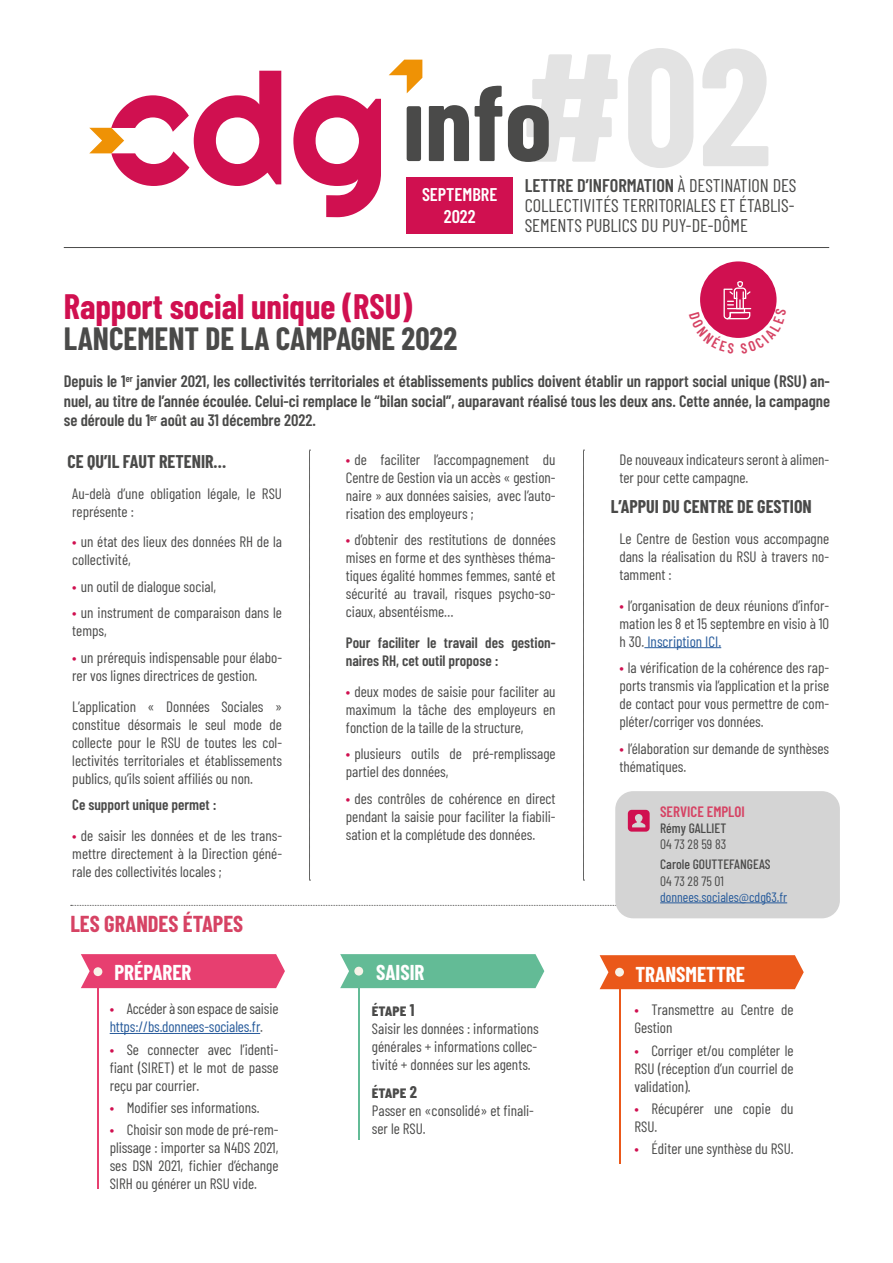
<style>
.page{position:relative;width:893px;height:1263px;background:#fff}
.page>*{position:absolute;margin:0;border:0;box-sizing:border-box;transform-origin:0 0}
.t1{font:700 107.1px "Barlow Condensed";color:#4a4a49}
.t2{font:700 34.5px "Barlow Condensed";color:#d01050}
.t3{font:700 31.5px "Barlow Condensed";color:#4a4a49}
.t4{font:700 22.5px "Barlow Condensed";color:#d64364}
.t5{font:700 21px "Barlow Condensed";color:#fff}
.t6{font:18.3px/20px "Barlow Condensed";color:#4a4a49;text-align:justify}
.t7{font:600 18.3px/22px "Barlow Condensed";color:#fff;text-align:center}
.t8{font:700 18px "Barlow Condensed";color:#4a4a49}
.t9{font:600 16.5px/19.5px "Barlow Condensed";color:#4a4a49;text-align:justify}
.t10{font:700 16.5px "Barlow Condensed";color:#4a4a49}
.t11{font:15px/18px "Barlow Condensed";color:#4a4a49;text-align:justify}
.t12{font:600 15px/18px "Barlow Condensed";color:#4a4a49}
.t13{font:15px/18px "Barlow Condensed";letter-spacing:-.01em;color:#275b9b}
.t14{font:600 15px "Barlow Condensed";color:#d64364}
.t15{font:500 13.5px "Barlow Condensed";color:#4a4a49}
.t16{font:13.5px "Barlow Condensed";color:#275b9b}
.t17{font:13.5px "Barlow Condensed";color:#4a4a49}
.s1{font-size:166.2px;color:#e3e3e3}
.s2{font-weight:600}
.s3{color:#d01050}
.s4{color:#275b9b}
.s5{color:#4a4a49}
</style>
<div class="page">
<svg style="left:71px;top:905px;width:545px;height:1px"></svg>
<svg style="left:293px;top:95px;width:88px;height:122px"></svg>
<svg style="left:89px;top:71px;width:192px;height:115px"></svg>
<svg style="left:389px;top:60px;width:33px;height:33px"></svg>
<div style="left:407px;top:106px;width:14px;height:55px;background:#4a4a49;border-radius:2px"></div>
<div style="left:406px;top:177px;width:106px;height:57px;background:#d01050"></div>
<hr style="left:64px;top:247px;width:765px;height:1px;background:#4a4a49">
<div style="left:700px;top:261px;width:77px;height:77px;background:#d01050;border-radius:50%"></div>
<hr style="left:644px;top:647px;width:77px;height:1px;background:#275b9b">
<svg style="left:81px;top:954px;width:204px;height:34px;background:#e84876"></svg>
<hr style="left:110px;top:1033px;width:150px;height:1px;background:#275b9b">
<hr style="left:97px;top:967px;width:2px;height:221px;background:#e73f70">
<div style="left:94px;top:967px;width:8px;height:9px;background:#f7f2e8;border-radius:50%"></div>
<svg style="left:340px;top:954px;width:204px;height:34px;background:#6abe9a"></svg>
<hr style="left:358px;top:965px;width:2px;height:175px;background:#63bb96">
<div style="left:354px;top:967px;width:9px;height:8px;background:#f7f2e8;border-radius:50%"></div>
<svg style="left:600px;top:955px;width:204px;height:34px;background:#ea6025"></svg>
<hr style="left:619px;top:964px;width:1px;height:200px;background:#ea581a">
<div style="left:615px;top:968px;width:9px;height:9px;background:#f7f2e8;border-radius:50%"></div>
<div style="left:615px;top:791px;width:225px;height:127px;background:#d4d4d4;border-radius:18px"></div>
<svg style="left:628px;top:810px;width:22px;height:22px"></svg>
<hr style="left:660px;top:902px;width:127px;height:1px;background:#275b9b">
<svg style="left:309px;top:450px;width:1px;height:431px"></svg>
<svg style="left:583px;top:450px;width:1px;height:431px"></svg>
<svg style="left:700px;top:281px;width:77px;height:57px"></svg>
<h1 class="t1" style="left:425px;top:46px;width:348px">nfo<span class="s1">#02</span></h1>
<p class="t6" style="left:525px;top:174px;width:273px"><span class="s2">LETTRE D’INFORMATION</span> À DESTINATION DES COLLECTIVITÉS TERRITORIALES ET ÉTABLIS-SEMENTS PUBLICS DU PUY-DE-DÔME</p>
<p class="t7" style="left:422px;top:182px;width:77px">SEPTEMBRE<br>2022</p>
<h2 class="t2" style="left:64px;top:282px;width:350px">Rapport social unique (RSU)</h2>
<h3 class="t3" style="left:64px;top:317px;width:395px">LANCEMENT DE LA CAMPAGNE 2022</h3>
<p class="t9" style="left:64px;top:370px;width:768px">Depuis le 1<sup>er</sup> janvier 2021, les collectivités territoriales et établissements publics doivent établir un rapport social unique (RSU) an&shy;nuel, au titre de l’année écoulée. Celui-ci remplace le “bilan social”, auparavant réalisé tous les deux ans. Cette année, la campagne se déroule du 1<sup>er</sup> août au 31 décembre 2022.</p>
<p class="t8" style="left:67px;top:449px;width:161px">CE QU’IL FAUT RETENIR…</p>
<p class="t11" style="left:72px;top:483px;width:211px">Au-delà d’une obligation légale, le RSU représente :</p>
<p class="t11" style="left:72px;top:532px;width:211px"><span class="s3">•</span> un état des lieux des données RH de la collectivité,</p>
<p class="t11" style="left:72px;top:576px;width:145px"><span class="s3">•</span> un outil de dialogue social,</p>
<p class="t11" style="left:72px;top:603px;width:211px"><span class="s3">•</span> un instrument de comparaison dans le temps,</p>
<p class="t11" style="left:72px;top:647px;width:211px"><span class="s3">•</span> un prérequis indispensable pour élabo&shy;rer vos lignes directrices de gestion.</p>
<p class="t11" style="left:72px;top:696px;width:211px">L’application « Données Sociales » constitue désormais le seul mode de collecte pour le RSU de toutes les col&shy;lectivités territoriales et établissements publics, qu’ils soient affiliés ou non.</p>
<p class="t12" style="left:72px;top:795px;width:146px">Ce support unique permet :</p>
<p class="t11" style="left:72px;top:825px;width:211px"><span class="s3">•</span> de saisir les données et de les trans&shy;mettre directement à la Direction géné&shy;rale des collectivités locales ;</p>
<p class="t11" style="left:346px;top:449px;width:211px"><span class="s3">•</span> de faciliter l’accompagnement du Centre de Gestion via un accès « gestion&shy;naire » aux données saisies, avec l’auto&shy;risation des employeurs ;</p>
<p class="t11" style="left:346px;top:530px;width:211px"><span class="s3">•</span> d’obtenir des restitutions de données mises en forme et des synthèses théma&shy;tiques égalité hommes femmes, santé et sécurité au travail, risques psycho-so&shy;ciaux, absentéisme…</p>
<p class="t12" style="left:346px;top:633px;width:211px">Pour faciliter le travail des gestion&shy;naires RH, cet outil propose :</p>
<p class="t11" style="left:346px;top:681px;width:211px"><span class="s3">•</span> deux modes de saisie pour faciliter au maximum la tâche des employeurs en fonction de la taille de la structure,</p>
<p class="t11" style="left:346px;top:744px;width:211px"><span class="s3">•</span> plusieurs outils de pré-remplissage partiel des données,</p>
<p class="t11" style="left:346px;top:788px;width:211px"><span class="s3">•</span> des contrôles de cohérence en direct pendant la saisie pour faciliter la fiabili&shy;sation et la complétude des données.</p>
<p class="t11" style="left:619px;top:449px;width:211px">De nouveaux indicateurs seront à alimen&shy;ter pour cette campagne.</p>
<p class="t8" style="left:611px;top:494px;width:202px">L’APPUI DU CENTRE DE GESTION</p>
<p class="t11" style="left:619px;top:528px;width:211px">Le Centre de Gestion vous accompagne dans la réalisation du RSU à travers no&shy;tamment :</p>
<p class="t11" style="left:619px;top:595px;width:211px"><span class="s3">•</span> l’organisation de deux réunions d’infor&shy;mation les 8 et 15 septembre en visio à 10 h 30. <span class="s4">Inscription ICI.</span></p>
<p class="t11" style="left:619px;top:657px;width:211px"><span class="s3">•</span> la vérification de la cohérence des rap&shy;ports transmis via l’application et la prise de contact pour vous permettre de com&shy;pléter/corriger vos données.</p>
<p class="t11" style="left:619px;top:738px;width:211px"><span class="s3">•</span> l’élaboration sur demande de synthèses thématiques.</p>
<p class="t14" style="left:660px;top:800px;width:86px">SERVICE EMPLOI</p>
<p class="t15" style="left:660px;top:818px;width:68px">Rémy GALLIET</p>
<p class="t17" style="left:660px;top:834px;width:68px">04 73 28 59 83</p>
<p class="t15" style="left:660px;top:855px;width:112px">Carole GOUTTEFANGEAS</p>
<p class="t17" style="left:660px;top:871px;width:65px">04 73 28 75 01</p>
<p class="t16" style="left:660px;top:887px;width:129px">donnees.sociales@cdg63.fr</p>
<h3 class="t4" style="left:70px;top:908px;width:174px">LES GRANDES ÉTAPES</h3>
<h3 class="t5" style="left:115px;top:957px;width:79px">PRÉPARER</h3>
<p class="t13" style="left:110px;top:999px;width:170px"><span class="s3">•</span> <span class="s5">Accéder à son espace de saisie </span>https://bs.donnees-sociales.fr<span class="s5">.</span></p>
<p class="t11" style="left:110px;top:1039px;width:170px"><span class="s3">•</span> Se connecter avec l’identi&shy;fiant (SIRET) et le mot de passe reçu par courrier.</p>
<p class="t11" style="left:110px;top:1097px;width:151px"><span class="s3">•</span> Modifier ses informations.</p>
<p class="t11" style="left:110px;top:1119px;width:170px"><span class="s3">•</span> Choisir son mode de pré-rem&shy;plissage : importer sa N4DS 2021, ses DSN 2021, fichier d’échange SIRH ou générer un RSU vide.</p>
<h3 class="t5" style="left:376px;top:957px;width:50px">SAISIR</h3>
<p class="t10" style="left:372px;top:998px;width:44px">étape 1</p>
<p class="t11" style="left:372px;top:1018px;width:168px">Saisir les données : informations générales + informations collec&shy;tivité + données sur les agents.</p>
<p class="t10" style="left:372px;top:1080px;width:46px">étape 2</p>
<p class="t11" style="left:372px;top:1101px;width:163px">Passer en «consolidé» et finali&shy;ser le RSU.</p>
<h3 class="t5" style="left:635px;top:959px;width:111px">TRANSMETTRE</h3>
<p class="t11" style="left:634px;top:1000px;width:161px"><span class="s3">•</span> Transmettre au Centre de<br>Gestion</p>
<p class="t11" style="left:634px;top:1040px;width:161px"><span class="s3">•</span> Corriger et/ou compléter le RSU (réception d’un courriel de validation).</p>
<p class="t11" style="left:634px;top:1098px;width:161px"><span class="s3">•</span> Récupérer une copie du<br>RSU.</p>
<p class="t11" style="left:634px;top:1139px;width:161px"><span class="s3">•</span> Éditer une synthèse du RSU.</p>
</div>
